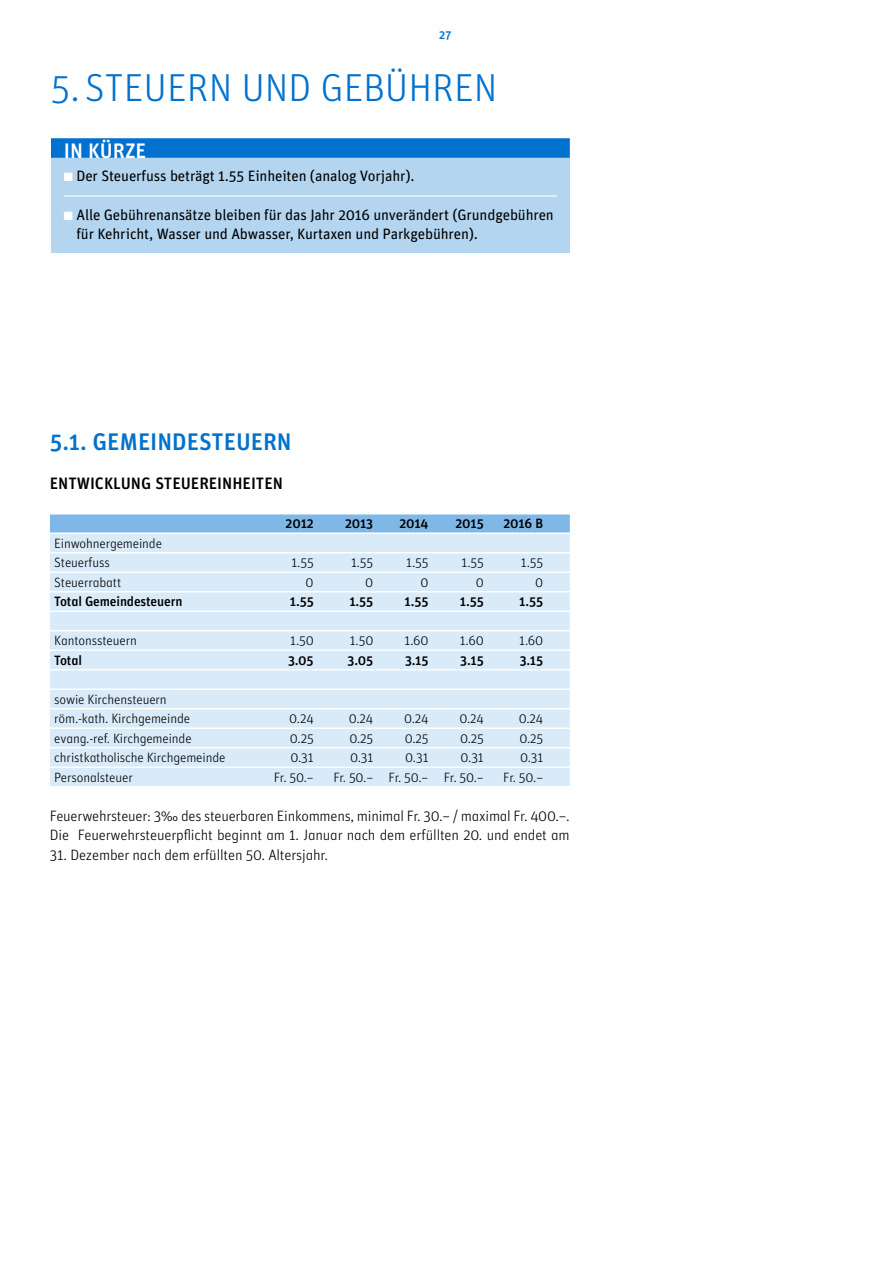
<style>
.page{position:relative;width:893px;height:1263px;background:#fff}
.page>*{position:absolute;margin:0;border:0;box-sizing:border-box;transform-origin:0 0}
.t1{font:39px "Unit Light Alternate";color:#0071ce}
.t2{font:24px "Unit Medium Alternate";color:#0071ce}
.t3{font:21px "Unit Medium Alternate";color:#fff}
.t4{font:16.5px "Unit Medium Alternate";color:#000}
.t5{font:15px/19.5px "Unit Light Alternate";letter-spacing:-.01em;color:#000}
.t6{font:15px/19.5px "Unit";letter-spacing:-.01em;color:#000}
.t7{font:13.5px/19.5px "Unit Light Alternate";letter-spacing:-.01em;color:#000}
.t8{font:13.5px "Unit Medium Alternate";letter-spacing:-.01em;color:#000}
.t9{font:12px "Unit Medium Alternate";color:#0071ce}
.s1{color:#fff}
</style>
<div class="page">
<div style="left:50px;top:514px;width:520px;height:18px;background:#7fb8e6"></div>
<div style="left:50px;top:534px;width:520px;height:18px;background:#d9eaf8"></div>
<div style="left:50px;top:553px;width:520px;height:18px;background:#d9eaf8"></div>
<div style="left:50px;top:573px;width:520px;height:18px;background:#d9eaf8"></div>
<div style="left:50px;top:592px;width:520px;height:18px;background:#d9eaf8"></div>
<div style="left:50px;top:612px;width:520px;height:18px;background:#d9eaf8"></div>
<div style="left:50px;top:631px;width:520px;height:18px;background:#d9eaf8"></div>
<div style="left:50px;top:651px;width:520px;height:18px;background:#d9eaf8"></div>
<div style="left:50px;top:670px;width:520px;height:18px;background:#d9eaf8"></div>
<div style="left:50px;top:690px;width:520px;height:18px;background:#d9eaf8"></div>
<div style="left:50px;top:709px;width:520px;height:18px;background:#d9eaf8"></div>
<div style="left:50px;top:729px;width:520px;height:18px;background:#d9eaf8"></div>
<div style="left:50px;top:748px;width:520px;height:18px;background:#d9eaf8"></div>
<div style="left:50px;top:768px;width:520px;height:18px;background:#d9eaf8"></div>
<div style="left:51px;top:158px;width:519px;height:95px;background:#b3d5f0"></div>
<div style="left:51px;top:138px;width:519px;height:20px;background:#0071ce"></div>
<hr style="left:64px;top:195px;width:493px;height:2px;background:#fff">
<p class="t9" style="left:439px;top:31px;width:14px">27</p>
<h1 class="t1" style="left:51px;top:73px;width:448px">5. STEUERN UND GEBÜHREN</h1>
<h3 class="t3" style="left:64px;top:143px;width:84px">IN KÜRZE</h3>
<p class="t6" style="left:64px;top:167px;width:352px"><span class="s1">■</span> Der Steuerfuss beträgt 1.55 Einheiten (analog Vorjahr).</p>
<p class="t6" style="left:76px;top:206px;width:479px;text-indent:-13px"><span class="s1">■</span> Alle Gebührenansätze bleiben für das Jahr 2016 unverändert (Grundgebühren für Kehricht, Wasser und Abwasser, Kurtaxen und Parkgebühren).</p>
<h2 class="t2" style="left:50px;top:433px;width:243px">5.1. GEMEINDESTEUERN</h2>
<p class="t4" style="left:50px;top:477px;width:234px">ENTWICKLUNG STEUEREINHEITEN</p>
<p class="t8" style="left:286px;top:519px;width:30px">2012</p>
<p class="t8" style="left:345px;top:519px;width:30px">2013</p>
<p class="t8" style="left:399px;top:519px;width:31px">2014</p>
<p class="t8" style="left:455px;top:519px;width:30px">2015</p>
<p class="t8" style="left:503px;top:519px;width:41px">2016 B</p>
<p class="t7" style="left:54px;top:534px;width:109px">Einwohnergemeinde<br>Steuerfuss</p>
<p class="t7" style="left:291px;top:554px;width:24px">1.55</p>
<p class="t7" style="left:351px;top:554px;width:24px">1.55</p>
<p class="t7" style="left:406px;top:554px;width:24px">1.55</p>
<p class="t7" style="left:462px;top:554px;width:24px">1.55</p>
<p class="t7" style="left:521px;top:554px;width:24px">1.55</p>
<p class="t7" style="left:54px;top:573px;width:69px">Steuerrabatt</p>
<p class="t7" style="left:306px;top:573px;width:10px">0</p>
<p class="t7" style="left:365px;top:573px;width:10px">0</p>
<p class="t7" style="left:420px;top:573px;width:10px">0</p>
<p class="t7" style="left:476px;top:573px;width:10px">0</p>
<p class="t7" style="left:535px;top:573px;width:10px">0</p>
<p class="t8" style="left:54px;top:597px;width:130px">Total Gemeindesteuern</p>
<p class="t8" style="left:290px;top:597px;width:25px">1.55</p>
<p class="t8" style="left:349px;top:597px;width:25px">1.55</p>
<p class="t8" style="left:405px;top:597px;width:25px">1.55</p>
<p class="t8" style="left:460px;top:597px;width:25px">1.55</p>
<p class="t8" style="left:519px;top:597px;width:25px">1.55</p>
<p class="t7" style="left:54px;top:632px;width:84px">Kantonssteuern</p>
<p class="t7" style="left:290px;top:632px;width:25px">1.50</p>
<p class="t7" style="left:350px;top:632px;width:25px">1.50</p>
<p class="t7" style="left:405px;top:632px;width:26px">1.60</p>
<p class="t7" style="left:460px;top:632px;width:26px">1.60</p>
<p class="t7" style="left:519px;top:632px;width:26px">1.60</p>
<p class="t8" style="left:54px;top:655px;width:29px">Total</p>
<p class="t8" style="left:288px;top:655px;width:27px">3.05</p>
<p class="t8" style="left:348px;top:655px;width:27px">3.05</p>
<p class="t8" style="left:405px;top:655px;width:25px">3.15</p>
<p class="t8" style="left:460px;top:655px;width:25px">3.15</p>
<p class="t8" style="left:520px;top:655px;width:25px">3.15</p>
<p class="t7" style="left:54px;top:690px;width:137px">sowie Kirchensteuern röm.-kath. Kirchgemeinde</p>
<p class="t7" style="left:289px;top:710px;width:26px">0.24</p>
<p class="t7" style="left:349px;top:710px;width:26px">0.24</p>
<p class="t7" style="left:404px;top:710px;width:26px">0.24</p>
<p class="t7" style="left:459px;top:710px;width:26px">0.24</p>
<p class="t7" style="left:519px;top:710px;width:26px">0.24</p>
<p class="t7" style="left:54px;top:729px;width:139px">evang.-ref. Kirchgemeinde</p>
<p class="t7" style="left:290px;top:729px;width:25px">0.25</p>
<p class="t7" style="left:349px;top:729px;width:25px">0.25</p>
<p class="t7" style="left:405px;top:729px;width:25px">0.25</p>
<p class="t7" style="left:460px;top:729px;width:25px">0.25</p>
<p class="t7" style="left:519px;top:729px;width:25px">0.25</p>
<p class="t7" style="left:54px;top:749px;width:173px">christkatholische Kirchgemeinde</p>
<p class="t7" style="left:290px;top:749px;width:25px">0.31</p>
<p class="t7" style="left:350px;top:749px;width:25px">0.31</p>
<p class="t7" style="left:405px;top:749px;width:25px">0.31</p>
<p class="t7" style="left:461px;top:749px;width:25px">0.31</p>
<p class="t7" style="left:520px;top:749px;width:25px">0.31</p>
<p class="t7" style="left:54px;top:768px;width:80px">Personalsteuer</p>
<p class="t7" style="left:274px;top:768px;width:41px">Fr. 50.–</p>
<p class="t7" style="left:333px;top:768px;width:152px">Fr. 50.– Fr. 50.– Fr. 50.–</p>
<p class="t7" style="left:503px;top:768px;width:41px">Fr. 50.–</p>
<p class="t5" style="left:50px;top:807px;width:521px">Feuerwehrsteuer: 3‰ des steuerbaren Einkommens, minimal Fr. 30.– / maximal Fr. 400.–.<br>Die Feuerwehrsteuerpflicht beginnt am 1. Januar nach dem erfüllten 20. und endet am</p>
<p class="t5" style="left:50px;top:846px;width:280px">31. Dezember nach dem erfüllten 50. Altersjahr.</p>
</div>
